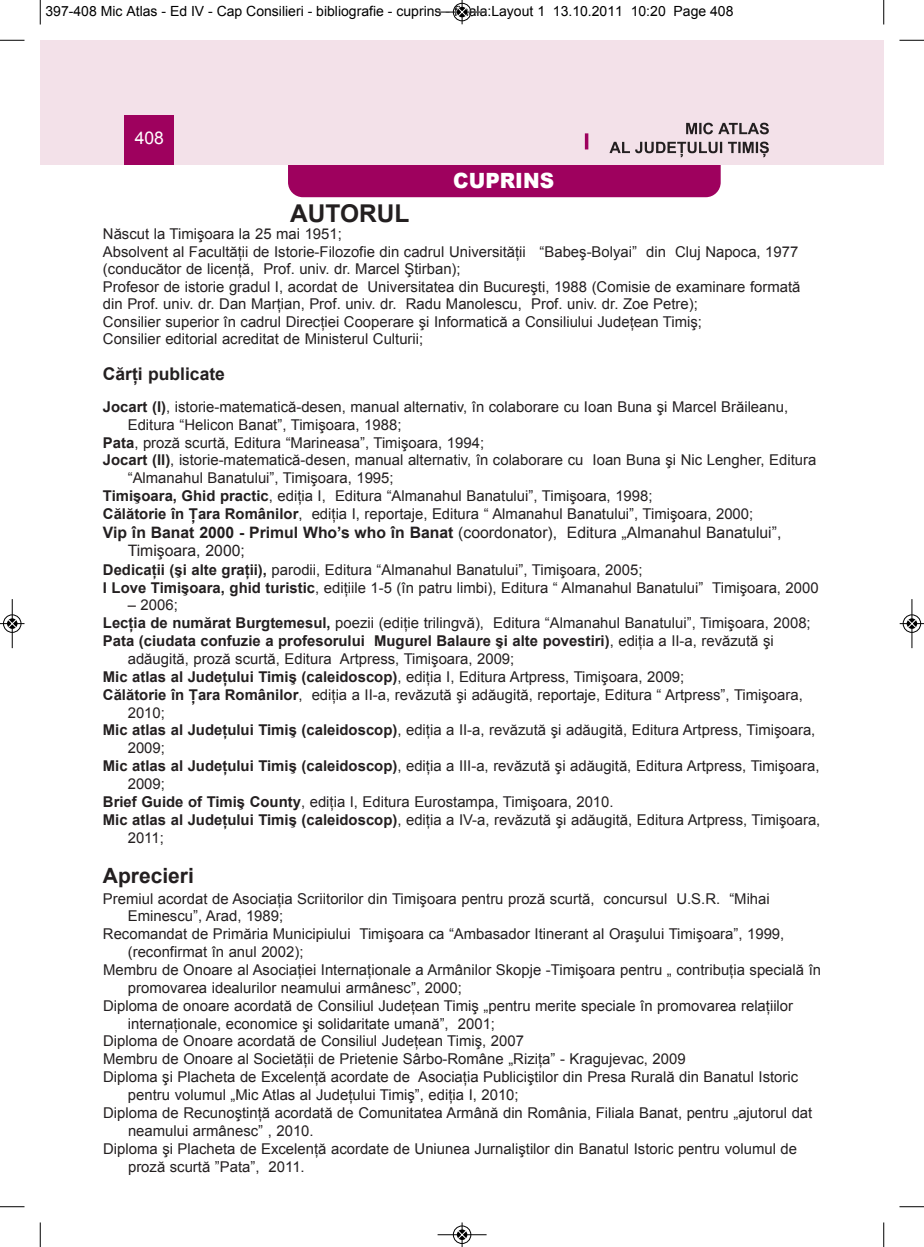
<style>
.page{position:relative;width:924px;height:1247px;background:#fff}
.page>*{position:absolute;margin:0;border:0;box-sizing:border-box;transform-origin:0 0}
.t1{font:700 24.5px "Arial";color:#231f20}
.t2{font:700 21px "Arial";color:#231f20}
.t3{font:900 21px "Arial";color:#fff;scale:.95 1}
.t4{font:700 17.5px "Arial";color:#231f20}
.t5{font:17.5px "Arial";color:#fff}
.t6{font:15.75px/18.9px "Arial";color:#231f20}
.t7{font:14.88px/17.5px "Arial";color:#231f20}
.t8{font:700 14.88px "Arial";color:#231f20}
.t9{font:14px "Arial";color:#000}
.s1{font-weight:700}
.s2{font-weight:400}
</style>
<div class="page">
<div style="left:288px;top:134px;width:433px;height:63px;background:#9e015e;border-radius:15px"></div>
<div style="left:40px;top:40px;width:844px;height:124px;background:#f3e1e9"></div>
<div style="left:125px;top:115px;width:49px;height:49px;background:#9e015e"></div>
<svg style="left:686px;top:123px;width:83px;height:11px"></svg>
<svg style="left:609px;top:142px;width:160px;height:15px"></svg>
<hr style="left:585px;top:133px;width:3px;height:16px;background:#9e015e">
<svg style="left:40px;top:0;width:1px;height:24px"></svg>
<svg style="left:0;top:40px;width:24px;height:1px"></svg>
<svg style="left:883px;top:0;width:1px;height:24px"></svg>
<svg style="left:899px;top:40px;width:25px;height:1px"></svg>
<svg style="left:40px;top:1222px;width:1px;height:24px"></svg>
<svg style="left:0;top:1206px;width:24px;height:1px"></svg>
<svg style="left:883px;top:1222px;width:1px;height:24px"></svg>
<svg style="left:899px;top:1206px;width:25px;height:1px"></svg>
<hr style="left:438px;top:12px;width:48px;height:1px;background:#000">
<div style="left:453px;top:3px;width:18px;height:18px;border:1px solid #000;border-radius:50%"></div>
<svg style="left:458px;top:0;width:8px;height:24px"></svg>
<hr style="left:438px;top:1234px;width:48px;height:1px;background:#000">
<div style="left:453px;top:1225px;width:18px;height:18px;border:1px solid #000;border-radius:50%"></div>
<svg style="left:458px;top:1222px;width:8px;height:24px"></svg>
<div style="left:3px;top:614px;width:19px;height:19px;border:1px solid #fff;border-radius:50%"></div>
<hr style="left:12px;top:599px;width:1px;height:49px;background:#000">
<div style="left:3px;top:614px;width:18px;height:18px;border:1px solid #000;border-radius:50%"></div>
<svg style="left:0;top:619px;width:24px;height:9px"></svg>
<div style="left:902px;top:614px;width:19px;height:19px;border:1px solid #fff;border-radius:50%"></div>
<hr style="left:911px;top:599px;width:1px;height:49px;background:#000">
<div style="left:903px;top:614px;width:18px;height:18px;border:1px solid #000;border-radius:50%"></div>
<svg style="left:900px;top:619px;width:24px;height:9px"></svg>
<p class="t9" style="left:46px;top:3px;width:689px">397-408 Mic Atlas - Ed IV - Cap Consilieri - bibliografie - cuprins - finala:Layout 1 13.10.2011 10:20 Page 408</p>
<p class="t5" style="left:135px;top:128px;width:31px">408</p>
<h2 class="t3" style="left:453px;top:165px;width:108px">CUPRINS</h2>
<h1 class="t1" style="left:290px;top:200px;width:121px">AUTORUL</h1>
<p class="t7" style="left:103px;top:225px;width:699px">Născut la Timişoara la 25 mai 1951;<br>Absolvent al Facultăţii de Istorie-Filozofie din cadrul Universităţii “Babeş-Bolyai” din Cluj Napoca, 1977 (conducător de licenţă, Prof. univ. dr. Marcel Ştirban);<br>Profesor de istorie gradul I, acordat de Universitatea din Bucureşti, 1988 (Comisie de examinare formată din Prof. univ. dr. Dan Marţian, Prof. univ. dr. Radu Manolescu, Prof. univ. dr. Zoe Petre);<br>Consilier superior în cadrul Direcţiei Cooperare şi Informatică a Consiliului Judeţean Timiş;<br>Consilier editorial acreditat de Ministerul Culturii;</p>
<p class="t4" style="left:103px;top:363px;width:124px">Cărţi publicate</p>
<p class="t7" style="left:103px;top:398px;width:687px"><span class="s1">Jocart (I)</span>, istorie-matematică-desen, manual alternativ, în colaborare cu Ioan Buna şi Marcel Brăileanu,</p>
<p class="t7" style="left:128px;top:416px;width:275px">Editura “Helicon Banat”, Timişoara, 1988;</p>
<p class="t7" style="left:103px;top:433px;width:383px"><span class="s1">Pata</span>, proză scurtă, Editura “Marineasa”, Timişoara, 1994;</p>
<p class="t7" style="left:103px;top:451px;width:715px"><span class="s1">Jocart (II)</span>, istorie-matematică-desen, manual alternativ, în colaborare cu Ioan Buna şi Nic Lengher, Editura</p>
<p class="t7" style="left:128px;top:469px;width:267px">“Almanahul Banatului”, Timişoara, 1995;</p>
<p class="t7" style="left:103px;top:487px;width:551px"><span class="s1">Timişoara, Ghid practic</span>, ediţia I, Editura “Almanahul Banatului”, Timişoara, 1998;</p>
<p class="t7" style="left:103px;top:505px;width:652px"><span class="s1">Călătorie în Ţara Românilor</span>, ediţia I, reportaje, Editura “ Almanahul Banatului”, Timişoara, 2000;</p>
<p class="t6" style="left:128px;top:522px;width:655px;text-indent:-25px"><span class="s1">Vip în Banat 2000 - Primul Who’s who în Banat</span> (coordonator), Editura „Almanahul Banatului”,<br>Timişoara, 2000;</p>
<p class="t7" style="left:103px;top:560px;width:717px"><span class="s1">Dedicaţii (şi alte graţii),</span> parodii, Editura “Almanahul Banatului”, Timişoara, 2005;<br><span class="s1">I Love Timişoara, ghid turistic</span>, ediţiile 1-5 (în patru limbi), Editura “ Almanahul Banatului” Timişoara, 2000</p>
<p class="t7" style="left:128px;top:596px;width:52px">– 2006;</p>
<p class="t7" style="left:103px;top:614px;width:709px"><span class="s1">Lecţia de numărat Burgtemesul,</span> poezii (ediţie trilingvă), Editura “Almanahul Banatului”, Timişoara, 2008;</p>
<p class="t8" style="left:103px;top:632px;width:672px">Pata (ciudata confuzie a profesorului Mugurel Balaure şi alte povestiri)<span class="s2">, ediţia a II-a, revăzută şi</span></p>
<p class="t7" style="left:128px;top:650px;width:388px">adăugită, proză scurtă, Editura Artpress, Timişoara, 2009;</p>
<p class="t7" style="left:103px;top:668px;width:583px"><span class="s1">Mic atlas al Judeţului Timiş (caleidoscop)</span>, ediţia I, Editura Artpress, Timişoara, 2009;</p>
<p class="t7" style="left:103px;top:685px;width:701px"><span class="s1">Călătorie în Ţara Românilor</span>, ediţia a II-a, revăzută şi adăugită, reportaje, Editura “ Artpress”, Timişoara,</p>
<p class="t7" style="left:128px;top:703px;width:39px">2010;</p>
<p class="t7" style="left:103px;top:721px;width:714px"><span class="s1">Mic atlas al Judeţului Timiş (caleidoscop)</span>, ediţia a II-a, revăzută şi adăugită, Editura Artpress, Timişoara,</p>
<p class="t7" style="left:128px;top:739px;width:39px">2009;</p>
<p class="t7" style="left:103px;top:757px;width:718px"><span class="s1">Mic atlas al Judeţului Timiş (caleidoscop)</span>, ediţia a III-a, revăzută şi adăugită, Editura Artpress, Timişoara,</p>
<p class="t7" style="left:128px;top:775px;width:39px">2009;</p>
<p class="t7" style="left:103px;top:793px;width:512px"><span class="s1">Brief Guide of Timiş County</span>, ediţia I, Editura Eurostampa, Timişoara, 2010.</p>
<p class="t7" style="left:103px;top:810px;width:719px"><span class="s1">Mic atlas al Judeţului Timiş (caleidoscop)</span>, ediţia a IV-a, revăzută şi adăugită, Editura Artpress, Timişoara,</p>
<p class="t7" style="left:128px;top:828px;width:38px">2011;</p>
<h2 class="t2" style="left:103px;top:863px;width:93px">Aprecieri</h2>
<p class="t7" style="left:103px;top:889px;width:668px">Premiul acordat de Asociaţia Scriitorilor din Timişoara pentru proză scurtă, concursul U.S.R. “Mihai</p>
<p class="t7" style="left:128px;top:907px;width:157px">Eminescu”, Arad, 1989;</p>
<p class="t7" style="left:103px;top:925px;width:683px">Recomandat de Primăria Municipiului Timişoara ca “Ambasador Itinerant al Oraşului Timişoara”, 1999,</p>
<p class="t7" style="left:128px;top:943px;width:177px">(reconfirmat în anul 2002);</p>
<p class="t7" style="left:103px;top:961px;width:719px">Membru de Onoare al Asociaţiei Internaţionale a Armânilor Skopje -Timişoara pentru „ contribuţia specială în</p>
<p class="t7" style="left:128px;top:978px;width:336px">promovarea idealurilor neamului armânesc”, 2000;</p>
<p class="t7" style="left:103px;top:996px;width:692px">Diploma de onoare acordată de Consiliul Judeţean Timiş „pentru merite speciale în promovarea relaţiilor</p>
<p class="t7" style="left:128px;top:1014px;width:369px">internaţionale, economice şi solidaritate umană”, 2001;</p>
<p class="t7" style="left:103px;top:1032px;width:422px">Diploma de Onoare acordată de Consiliul Judeţean Timiş, 2007</p>
<p class="t7" style="left:103px;top:1050px;width:584px">Membru de Onoare al Societăţii de Prietenie Sârbo-Române „Riziţa” - Kragujevac, 2009</p>
<p class="t7" style="left:103px;top:1068px;width:696px">Diploma şi Placheta de Excelenţă acordate de Asociaţia Publiciştilor din Presa Rurală din Banatul Istoric</p>
<p class="t7" style="left:128px;top:1085px;width:392px">pentru volumul „Mic Atlas al Judeţului Timiş”, ediţia I, 2010;</p>
<p class="t7" style="left:103px;top:1103px;width:711px">Diploma de Recunoştinţă acordată de Comunitatea Armână din România, Filiala Banat, pentru „ajutorul dat</p>
<p class="t7" style="left:128px;top:1121px;width:187px">neamului armânesc” , 2010.</p>
<p class="t7" style="left:103px;top:1139px;width:695px">Diploma şi Placheta de Excelenţă acordate de Uniunea Jurnaliştilor din Banatul Istoric pentru volumul de</p>
<p class="t7" style="left:128px;top:1157px;width:178px">proză scurtă ”Pata”, 2011.</p>
</div>
